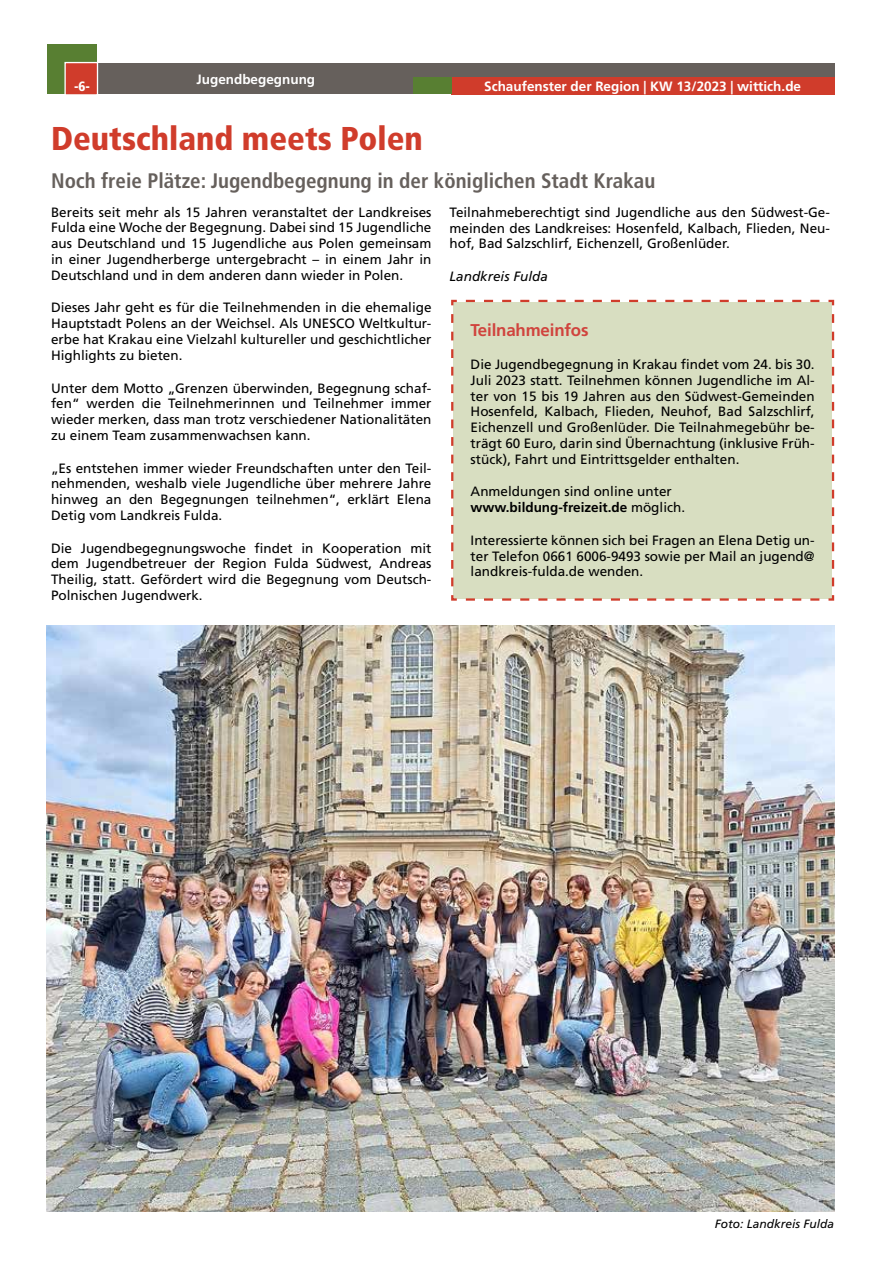
<style>
.page{position:relative;width:881px;height:1263px;background:#fff}
.page>*{position:absolute;margin:0;border:0;box-sizing:border-box;transform-origin:0 0}
.t1{font:900 condensed 33px "Frutiger LT";color:#d03c2b}
.t2{font:700 condensed 21px "Frutiger LT";color:#66605c}
.t3{font:700 17.1px "Frutiger LT";letter-spacing:-.01em;color:#d0433d}
.t4{font:13.5px/15.8px "Frutiger LT";color:#000;text-align:justify}
.t5{font:700 13.5px "Frutiger LT";color:#fff}
.t6{font:italic 13.5px "Frutiger LT";color:#000}
.t7{font:900 condensed 13.5px "Frutiger LT";color:#fff}
.t8{font:italic 12px "Frutiger LT";color:#000}
.s1{font-weight:700}
</style>
<div class="page">
<div style="left:97px;top:63px;width:736px;height:31px;background:#66605c"></div>
<div style="left:451px;top:77px;width:382px;height:17px;background:#d03c2b"></div>
<div style="left:47px;top:44px;width:49px;height:50px;background:#587f32"></div>
<div style="left:64px;top:62px;width:34px;height:34px;background:#d03c2b;border:1px solid #fff"></div>
<div style="left:413px;top:77px;width:38px;height:17px;background:#587f32"></div>
<img style="left:47px;top:625px;width:786px;height:587px">
<div style="left:451px;top:299px;width:384px;height:302px;background:#d8dec1"></div>
<p class="t5" style="left:196px;top:71px;width:120px">Jugendbegegnung</p>
<h1 class="t1" style="left:51px;top:119px;width:373px">Deutschland meets Polen</h1>
<h2 class="t2" style="left:51px;top:168px;width:605px">Noch freie Plätze: Jugendbegegnung in der königlichen Stadt Krakau</h2>
<p class="t4" style="left:51px;top:204px;width:382px">Bereits seit mehr als 15 Jahren veranstaltet der Landkreises Fulda eine Woche der Begegnung. Dabei sind 15 Jugendliche aus Deutschland und 15 Jugendliche aus Polen gemeinsam in einer Jugendherberge untergebracht – in einem Jahr in Deutschland und in dem anderen dann wieder in Polen.</p>
<p class="t4" style="left:51px;top:300px;width:382px">Dieses Jahr geht es für die Teilnehmenden in die ehemalige Hauptstadt Polens an der Weichsel. Als UNESCO Weltkultur&shy;erbe hat Krakau eine Vielzahl kultureller und geschichtlicher Highlights zu bieten.</p>
<p class="t4" style="left:51px;top:380px;width:382px">Unter dem Motto „Grenzen überwinden, Begegnung schaf&shy;fen“ werden die Teilnehmerinnen und Teilnehmer immer wieder merken, dass man trotz verschiedener Nationalitäten zu einem Team zusammenwachsen kann.</p>
<p class="t4" style="left:51px;top:460px;width:382px">„Es entstehen immer wieder Freundschaften unter den Teil&shy;nehmenden, weshalb viele Jugendliche über mehrere Jahre hinweg an den Begegnungen teilnehmen“, erklärt Elena Detig vom Landkreis Fulda.</p>
<p class="t4" style="left:51px;top:540px;width:382px">Die Jugendbegegnungswoche findet in Kooperation mit dem Jugendbetreuer der Region Fulda Südwest, Andreas Theilig, statt. Gefördert wird die Begegnung vom Deutsch-Polnischen Jugendwerk.</p>
<p class="t7" style="left:74px;top:78px;width:18px">-6-</p>
<p class="t5" style="left:484px;top:78px;width:318px">Schaufenster der Region | KW 13/2023 | wittich.de</p>
<p class="t4" style="left:449px;top:204px;width:382px">Teilnahmeberechtigt sind Jugendliche aus den Südwest-Ge&shy;meinden des Landkreises: Hosenfeld, Kalbach, Flieden, Neu&shy;hof, Bad Salzschlirf, Eichenzell, Großenlüder.</p>
<p class="t6" style="left:449px;top:268px;width:100px">Landkreis Fulda</p>
<p class="t3" style="left:470px;top:320px;width:119px">Teilnahmeinfos</p>
<p class="t4" style="left:470px;top:357px;width:345px">Die Jugendbegegnung in Krakau findet vom 24. bis 30.<br>Juli 2023 statt. Teilnehmen können Jugendliche im Al&shy;ter von 15 bis 19 Jahren aus den Südwest-Gemeinden Hosenfeld, Kalbach, Flieden, Neuhof, Bad Salzschlirf, Eichenzell und Großenlüder. Die Teilnahmegebühr be&shy;trägt 60 Euro, darin sind Übernachtung (inklusive Früh&shy;stück), Fahrt und Eintrittsgelder enthalten.</p>
<p class="t4" style="left:470px;top:484px;width:216px">Anmeldungen sind online unter <span class="s1">www.bildung-freizeit.de</span> möglich.</p>
<p class="t4" style="left:470px;top:532px;width:345px">Interessierte können sich bei Fragen an Elena Detig un&shy;ter Telefon 0661 6006-9493 sowie per Mail an jugend@ landkreis-fulda.de wenden.</p>
<p class="t8" style="left:714px;top:1217px;width:121px">Foto: Landkreis Fulda</p>
</div>
